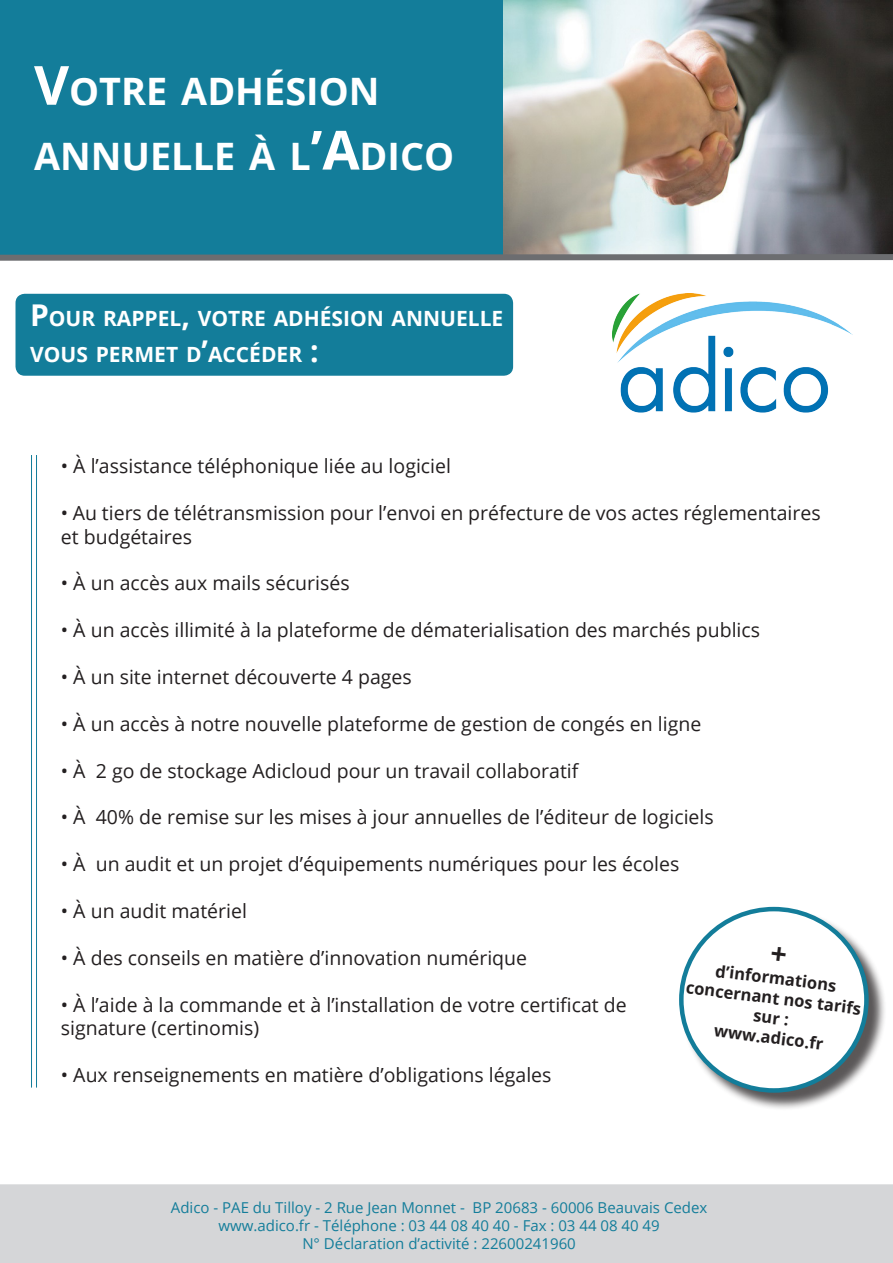
<style>
.page{position:relative;width:893px;height:1263px;background:#fff}
.page>*{position:absolute;margin:0;border:0;box-sizing:border-box;transform-origin:0 0}
.t1{font:700 37.8px "Open Sans";color:#fff}
.t2{font:700 21px/36px "Open Sans";color:#fff}
.t3{font:19.5px/23.4px "Open Sans";color:#231f20}
.t4{font:700 16.5px "Open Sans";color:#231f20}
.t5{font:15px "Open Sans";color:#137d9a}
.s1{font-size:54px}
.s2{font-size:30px}
</style>
<div class="page">
<div style="left:0;top:1185px;width:893px;height:78px;background:#d5d6d8"></div>
<div style="left:0;top:1184px;width:893px;height:79px;border:2px solid #d5d6d8"></div>
<div style="left:0;top:1px;width:893px;height:253px;background:#137d9a"></div>
<img style="left:503px;top:0;width:390px;height:251px">
<svg style="left:0;top:251px;width:893px;height:10px"></svg>
<img style="left:613px;top:294px;width:240px;height:119px">
<div style="left:681px;top:909px;width:206px;height:202px;background:#231f20;opacity:.75"></div>
<div style="left:681px;top:909px;width:185px;height:181px;background:#fff;border-radius:50%"></div>
<div style="left:679px;top:907px;width:190px;height:186px;border:4px solid #137d9a;border-radius:50%"></div>
<div style="left:16px;top:294px;width:496px;height:81px;background:#137d9a;border-radius:9px"></div>
<div style="left:16px;top:294px;width:497px;height:82px;border:2px solid #137d9a;border-radius:9px"></div>
<hr style="left:36px;top:455px;width:1px;height:632px;background:#137d9a">
<hr style="left:31px;top:455px;width:1px;height:632px;background:#137d9a">
<p class="t1" style="left:34px;top:64px;width:347px"><span class="s1">V</span>OTRE ADHÉSION</p>
<p class="t1" style="left:34px;top:129px;width:422px">ANNUELLE À L<span class="s1">’A</span>DICO</p>
<p class="t2" style="left:30px;top:300px;width:475px"><span class="s2">P</span>OUR RAPPEL<span class="s2">,</span> VOTRE ADHÉSION ANNUELLE<br>VOUS PERMET D<span class="s2">’</span>ACCÉDER <span class="s2">:</span></p>
<p class="t3" style="left:61px;top:454px;width:392px">• À l’assistance téléphonique liée au logiciel</p>
<p class="t3" style="left:61px;top:501px;width:761px">• Au tiers de télétransmission pour l’envoi en préfecture de vos actes réglementaires et budgétaires</p>
<p class="t3" style="left:61px;top:571px;width:290px">• À un accès aux mails sécurisés</p>
<p class="t3" style="left:61px;top:618px;width:701px">• À un accès illimité à la plateforme de dématerialisation des marchés publics</p>
<p class="t3" style="left:61px;top:665px;width:352px">• À un site internet découverte 4 pages</p>
<p class="t3" style="left:61px;top:711px;width:642px">• À un accès à notre nouvelle plateforme de gestion de congés en ligne</p>
<p class="t3" style="left:61px;top:758px;width:519px">• À 2 go de stockage Adicloud pour un travail collaboratif</p>
<p class="t3" style="left:61px;top:805px;width:654px">• À 40% de remise sur les mises à jour annuelles de l’éditeur de logiciels</p>
<p class="t3" style="left:61px;top:852px;width:620px">• À un audit et un projet d’équipements numériques pour les écoles</p>
<p class="t3" style="left:61px;top:899px;width:188px">• À un audit matériel</p>
<p class="t3" style="left:61px;top:945px;width:468px">• À des conseils en matière d’innovation numérique</p>
<p class="t3" style="left:61px;top:992px;width:567px">• À l’aide à la commande et à l’installation de votre certificat de</p>
<p class="t3" style="left:61px;top:1016px;width:200px">signature (certinomis)</p>
<p class="t3" style="left:61px;top:1062px;width:492px">• Aux renseignements en matière d’obligations légales</p>
<p class="t4" style="left:717px;top:959px;width:123px;rotate:7deg">d’informations</p>
<p class="t4" style="left:688px;top:975px;width:178px;rotate:7deg">concernant nos tarifs</p>
<p class="t4" style="left:755px;top:1004px;width:37px;rotate:7deg">sur :</p>
<p class="t4" style="left:716px;top:1019px;width:111px;rotate:7deg">www.adico.fr</p>
<p class="t5" style="left:171px;top:1197px;width:538px">Adico - PAE du Tilloy - 2 Rue Jean Monnet - BP 20683 - 60006 Beauvais Cedex</p>
<p class="t5" style="left:218px;top:1215px;width:443px">www.adico.fr - Téléphone : 03 44 08 40 40 - Fax : 03 44 08 40 49</p>
<p class="t5" style="left:302px;top:1233px;width:275px">N° Déclaration d’activité : 22600241960</p>
</div>
